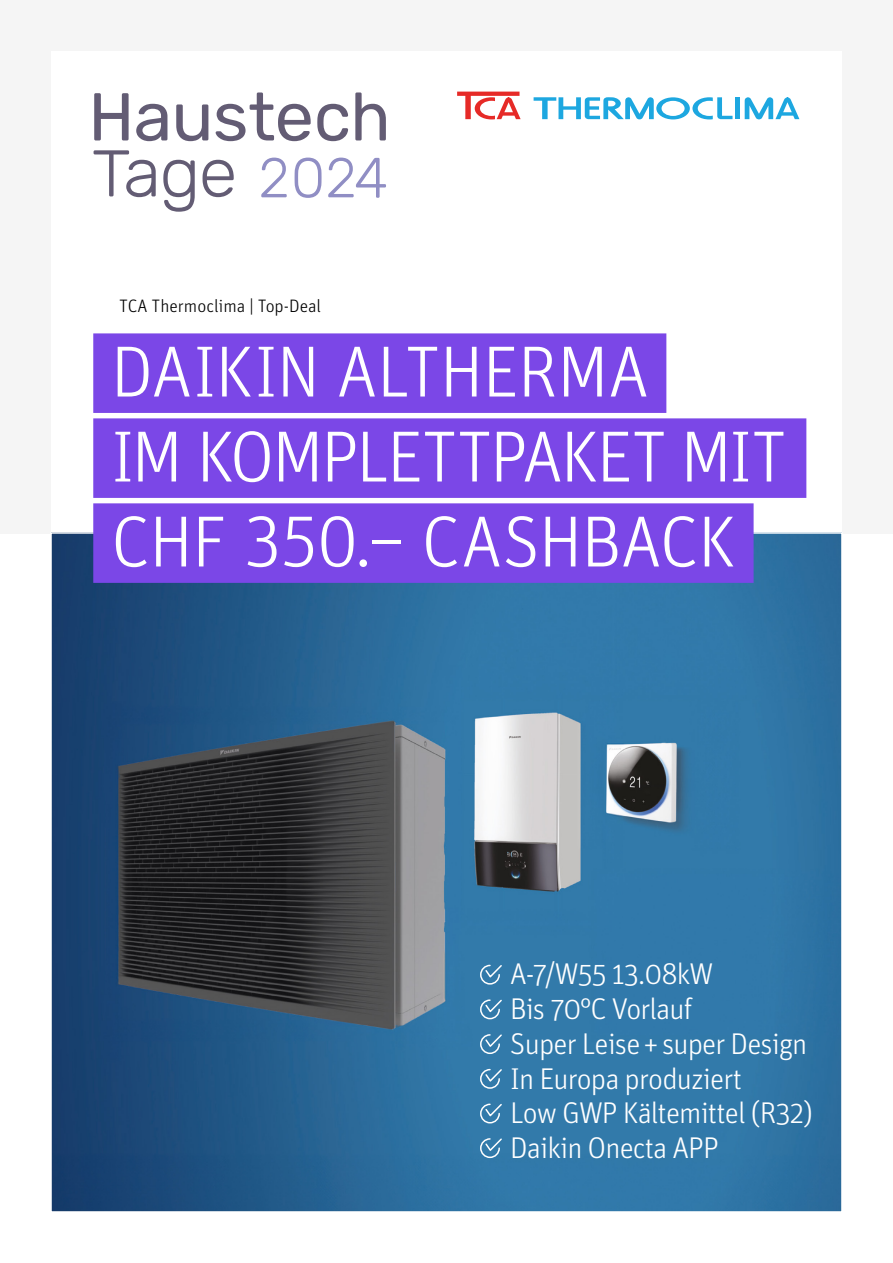
<style>
.page{position:relative;width:893px;height:1263px;background:#fff}
.page>*{position:absolute;margin:0;border:0;box-sizing:border-box;transform-origin:0 0}
.t1{font:300 72.3px/84.9px "Unit OT";letter-spacing:-.02em;color:#fff}
.t2{font:300 30px/34.8px "Unit OT";letter-spacing:-.03em;color:#fff}
.t3{font:300 18px "Unit OT";color:#000}
</style>
<div class="page">
<div style="left:0;top:0;width:893px;height:534px;background:#f5f5f5"></div>
<div style="left:51px;top:51px;width:791px;height:831px;background:#fff"></div>
<img style="left:53px;top:535px;width:787px;height:675px">
<div style="left:93px;top:333px;width:573px;height:80px;background:#7b47e7"></div>
<div style="left:93px;top:418px;width:713px;height:80px;background:#7b47e7"></div>
<div style="left:93px;top:503px;width:661px;height:80px;background:#7b47e7"></div>
<svg style="left:745px;top:97px;width:54px;height:22px"></svg>
<svg style="left:457px;top:92px;width:64px;height:27px"></svg>
<div style="left:735px;top:97px;width:5px;height:22px;background:#1da7e0"></div>
<svg style="left:534px;top:97px;width:198px;height:22px"></svg>
<svg style="left:479px;top:963px;width:24px;height:22px"></svg>
<svg style="left:479px;top:998px;width:24px;height:22px"></svg>
<svg style="left:479px;top:1033px;width:24px;height:22px"></svg>
<svg style="left:479px;top:1068px;width:24px;height:21px"></svg>
<svg style="left:479px;top:1102px;width:24px;height:22px"></svg>
<svg style="left:479px;top:1137px;width:24px;height:22px"></svg>
<svg style="left:94px;top:150px;width:140px;height:62px"></svg>
<svg style="left:94px;top:92px;width:217px;height:49px"></svg>
<svg style="left:317px;top:92px;width:69px;height:49px"></svg>
<svg style="left:261px;top:158px;width:125px;height:40px"></svg>
<p class="t3" style="left:119px;top:295px;width:204px">TCA Thermoclima | Top-Deal</p>
<h1 class="t1" style="left:111px;top:329px;width:677px">DAIKIN ALTHERMA<br>IM KOMPLETTPAKET MIT<br>CHF 350.– CASHBACK</h1>
<p class="t2" style="left:510px;top:956px;width:304px">A-7/W55 13.08kW<br>Bis 70°C Vorlauf<br>Super Leise + super Design<br>In Europa produziert<br>Low GWP Kältemittel (R32)<br>Daikin Onecta APP</p>
</div>
